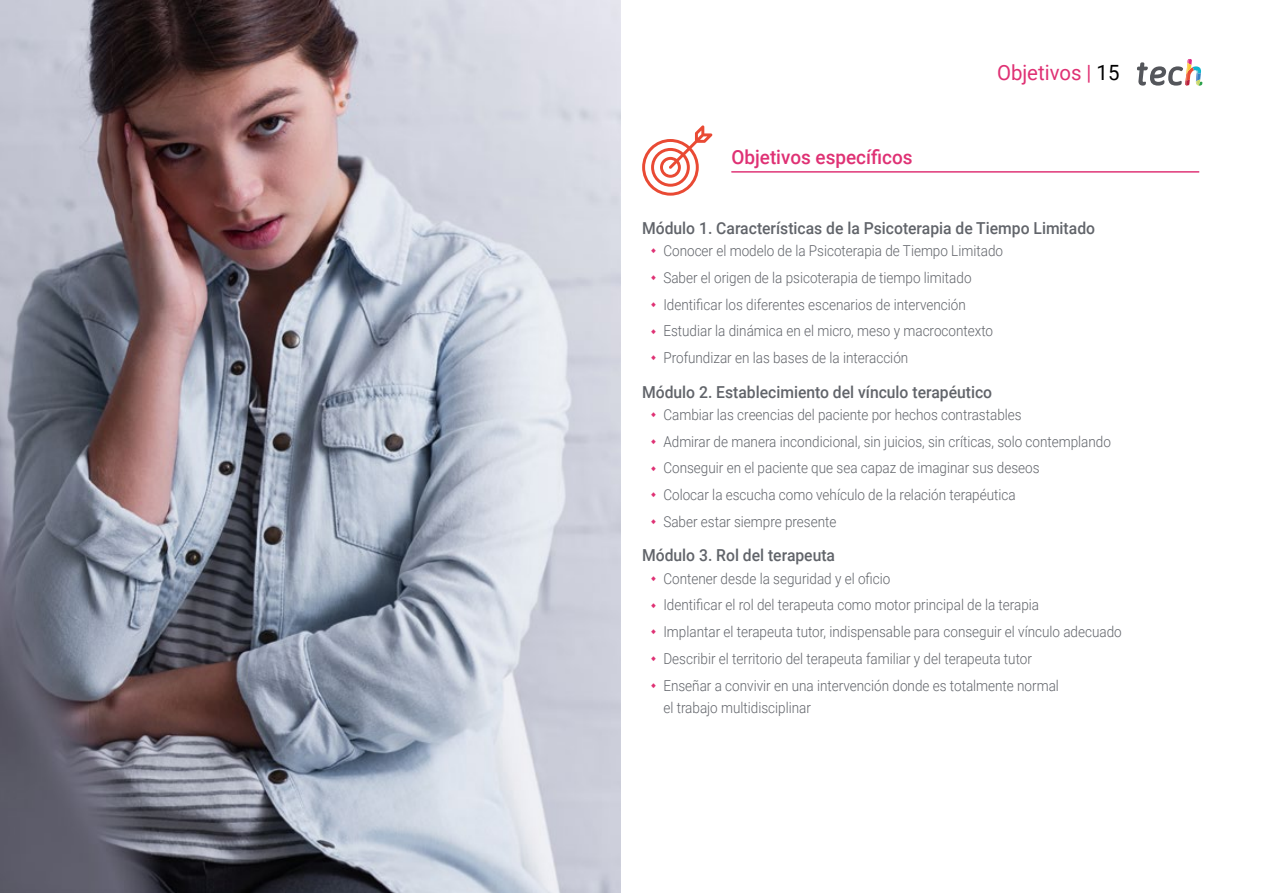
<style>
.page{position:relative;width:1263px;height:893px;background:#fff}
.page>*{position:absolute;margin:0;border:0;box-sizing:border-box;transform-origin:0 0}
.t1{font:21px "Roboto";color:#df3174}
.t2{font:500 19.5px "Roboto";color:#df3174}
.t3{font:500 16.5px "Roboto";color:#61646a;scale:.95 1}
.t4{font:300 15px/26.7px "Roboto";color:#61646a;scale:.9 1}
.s1{color:#e03073}
.s2{color:#000}
</style>
<div class="page">
<img style="left:0;top:0;width:621px;height:893px">
<svg style="left:642px;top:125px;width:70px;height:71px"></svg>
<hr style="left:731px;top:171px;width:468px;height:1px;background:#df3174">
<svg style="left:1137px;top:59px;width:65px;height:27px"></svg>
<h2 class="t2" style="left:731px;top:143px;width:183px">Objetivos específicos</h2>
<h1 class="t1" style="left:997px;top:57px;width:124px">Objetivos <span class="s1">|</span> <span class="s2">15</span></h1>
<p class="t3" style="left:642px;top:216px;width:478px">Módulo 1. Características de la Psicoterapia de Tiempo Limitado</p>
<p class="t4" style="left:663px;top:237px;width:379px">Conocer el modelo de la Psicoterapia de Tiempo Limitado Saber el origen de la psicoterapia de tiempo limitado Identificar los diferentes escenarios de intervención Estudiar la dinámica en el micro, meso y macrocontexto Profundizar en las bases de la interacción</p>
<p class="t3" style="left:642px;top:380px;width:370px">Módulo 2. Establecimiento del vínculo terapéutico</p>
<p class="t4" style="left:663px;top:401px;width:499px">Cambiar las creencias del paciente por hechos contrastables<br>Admirar de manera incondicional, sin juicios, sin críticas, solo contemplando Conseguir en el paciente que sea capaz de imaginar sus deseos<br>Colocar la escucha como vehículo de la relación terapéutica<br>Saber estar siempre presente</p>
<p class="t3" style="left:642px;top:544px;width:205px">Módulo 3. Rol del terapeuta</p>
<p class="t4" style="left:663px;top:564px;width:511px">Contener desde la seguridad y el oficio<br>Identificar el rol del terapeuta como motor principal de la terapia<br>Implantar el terapeuta tutor, indispensable para conseguir el vínculo adecuado Describir el territorio del terapeuta familiar y del terapeuta tutor<br>Enseñar a convivir en una intervención donde es totalmente normal</p>
<p class="t4" style="left:663px;top:694px;width:165px">el trabajo multidisciplinar</p>
</div>
